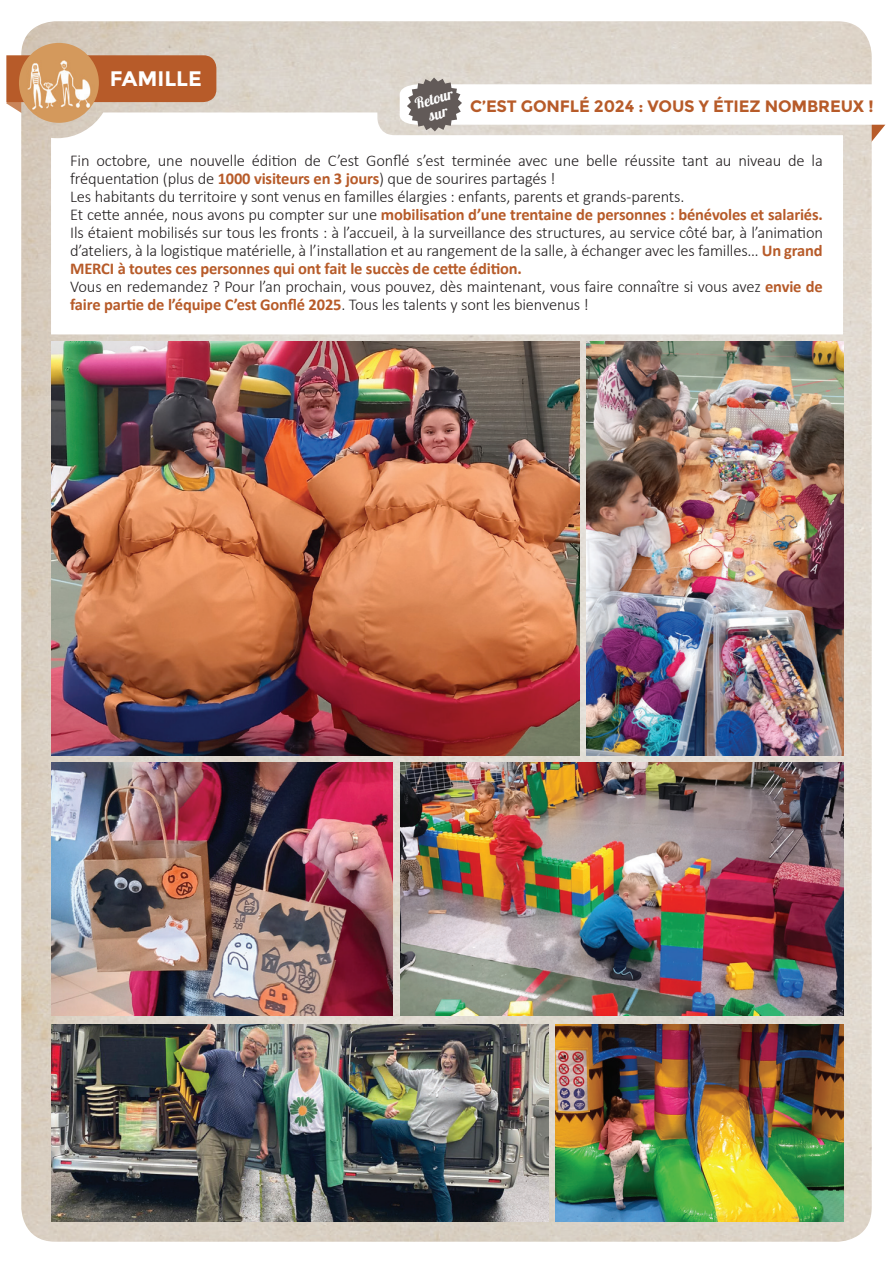
<style>
.page{position:relative;width:893px;height:1263px;background:#fff}
.page>*{position:absolute;margin:0;border:0;box-sizing:border-box;transform-origin:0 0}
.t1{font:700 21px "Montserrat";color:#fff}
.t2{font:300 16.5px/18px "Calibri";letter-spacing:-.01em;color:#231f20}
.t3{font:700 16.5px "Montserrat";letter-spacing:-.01em;color:#b75b29}
.t4{font:15.15px/15.1px "Lobster 1.4";color:#fff;text-align:center}
.s1{font-weight:700;color:#b75b29}
</style>
<div class="page">
<img style="left:21px;top:21px;width:851px;height:1221px">
<svg style="left:6px;top:55px;width:210px;height:92px"></svg>
<img style="left:19px;top:43px;width:80px;height:80px;border-radius:40px">
<svg style="left:398px;top:71px;width:488px;height:85px"></svg>
<svg style="left:51px;top:112px;width:792px;height:222px"></svg>
<img style="left:51px;top:341px;width:529px;height:414px">
<img style="left:51px;top:763px;width:342px;height:252px">
<img style="left:400px;top:763px;width:443px;height:252px">
<img style="left:51px;top:1025px;width:498px;height:197px">
<img style="left:556px;top:1025px;width:287px;height:196px">
<img style="left:587px;top:341px;width:256px;height:414px">
<p class="t1" style="left:110px;top:66px;width:94px">FAMILLE</p>
<p class="t4" style="left:413px;top:97px;width:40px;rotate:-16deg">Retour sur</p>
<p class="t3" style="left:470px;top:97px;width:405px">C’EST GONFLÉ 2024 : VOUS Y ÉTIEZ NOMBREUX !</p>
<p class="t2" style="left:70px;top:151px;width:754px">Fin octobre, une nouvelle édition de C’est Gonflé s’est terminée avec une belle réussite tant au niveau de la fréquentation (plus de <span class="s1">1000 visiteurs en 3 jours</span>) que de sourires partagés !<br>Les habitants du territoire y sont venus en familles élargies : enfants, parents et grands-parents.<br>Et cette année, nous avons pu compter sur une <span class="s1">mobilisation d’une trentaine de personnes : bénévoles et salariés.<br></span>Ils étaient mobilisés sur tous les fronts : à l’accueil, à la surveillance des structures, au service côté bar, à l’animation d’ateliers, à la logistique matérielle, à l’installation et au rangement de la salle, à échanger avec les familles… <span class="s1">Un grand MERCI à toutes ces personnes qui ont fait le succès de cette édition.<br></span>Vous en redemandez ? Pour l’an prochain, vous pouvez, dès maintenant, vous faire connaître si vous avez <span class="s1">envie de faire partie de l’équipe C’est Gonflé 2025</span>. Tous les talents y sont les bienvenus !</p>
</div>
